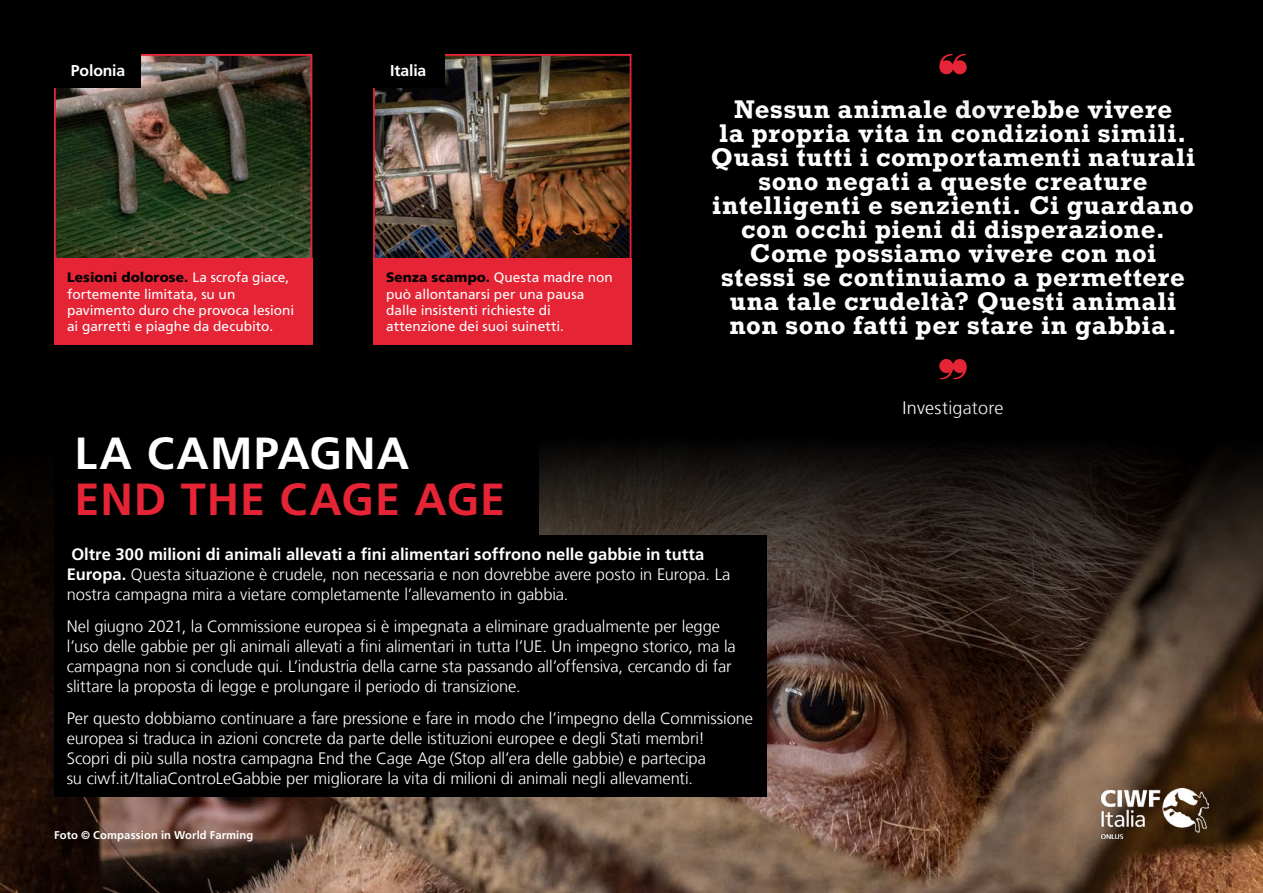
<style>
.page{position:relative;width:1263px;height:893px;background:#000}
.page>*{position:absolute;margin:0;border:0;box-sizing:border-box;transform-origin:0 0}
.t1{font:700 45px "Frutiger LT Com";letter-spacing:.02em;color:#e52435}
.t2{font:700 45px "Frutiger LT Com";letter-spacing:.025em;color:#fff}
.t3{font:700 24px/24px "Rockwell";letter-spacing:.03em;color:#fff;text-align:center}
.t4{font:300 18px "Frutiger LT Com";letter-spacing:.015em;color:#fff}
.t5{font:300 16.5px/19.8px "Frutiger LT Com";letter-spacing:-.005em;color:#fff}
.t6{font:700 15.75px "Frutiger LT Com";letter-spacing:-.01em;color:#fff}
.t7{font:13.65px/16.4px "Frutiger LT Com";color:#fff}
.t8{font:700 11.25px "Frutiger LT Com";letter-spacing:.01em;color:#fff}
.s1{font-weight:900;color:#000}
.s2{font-weight:700}
</style>
<div class="page">
<img style="left:0;top:448px;width:1263px;height:445px">
<img style="left:57px;top:57px;width:252px;height:201px">
<div style="left:54px;top:54px;width:258px;height:210px;border:2px solid #e52435"></div>
<div style="left:54px;top:258px;width:258px;height:86px;background:#e52435"></div>
<img style="left:376px;top:57px;width:252px;height:201px">
<div style="left:373px;top:54px;width:258px;height:231px;border:2px solid #e52435"></div>
<div style="left:373px;top:258px;width:258px;height:86px;background:#e52435"></div>
<div style="left:916px;top:32px;width:123px;height:418px;background:#000"></div>
<svg style="left:939px;top:54px;width:28px;height:20px"></svg>
<svg style="left:939px;top:359px;width:28px;height:20px"></svg>
<div style="left:54px;top:535px;width:712px;height:261px;background:#000"></div>
<div style="left:54px;top:831px;width:216px;height:28px;background:#000;opacity:.75"></div>
<div style="left:54px;top:54px;width:87px;height:33px;background:#000"></div>
<div style="left:373px;top:54px;width:71px;height:33px;background:#000"></div>
<div style="left:54px;top:414px;width:484px;height:121px;background:#000"></div>
<img style="left:1101px;top:788px;width:108px;height:51px">
<p class="t6" style="left:71px;top:62px;width:56px">Polonia</p>
<p class="t6" style="left:390px;top:62px;width:38px">Italia</p>
<p class="t7" style="left:67px;top:269px;width:229px"><span class="s1">Lesioni dolorose.</span> La scrofa giace, fortemente limitata, su un pavimento duro che provoca lesioni ai garretti e piaghe da decubito.</p>
<p class="t7" style="left:386px;top:269px;width:228px"><span class="s1">Senza scampo.</span> Questa madre non può allontanarsi per una pausa dalle insistenti richieste di attenzione dei suoi suinetti.</p>
<h1 class="t2" style="left:74px;top:426px;width:336px">LA CAMPAGNA</h1>
<h1 class="t1" style="left:74px;top:473px;width:432px">END THE CAGE AGE</h1>
<p class="t3" style="left:711px;top:97px;width:486px">Nessun animale dovrebbe vivere<br>la propria vita in condizioni simili.<br>Quasi tutti i comportamenti naturali sono negati a queste creature intelligenti e senzienti. Ci guardano con occhi pieni di disperazione.<br>Come possiamo vivere con noi stessi se continuiamo a permettere una tale crudeltà? Questi animali non sono fatti per stare in gabbia.</p>
<p class="t4" style="left:902px;top:397px;width:102px">Investigatore</p>
<p class="t5" style="left:67px;top:545px;width:665px"><span class="s2">Oltre 300 milioni di animali allevati a fini alimentari soffrono nelle gabbie in tutta<br>Europa.</span> Questa situazione è crudele, non necessaria e non dovrebbe avere posto in Europa. La nostra campagna mira a vietare completamente l’allevamento in gabbia.</p>
<p class="t5" style="left:67px;top:617px;width:670px">Nel giugno 2021, la Commissione europea si è impegnata a eliminare gradualmente per legge l’uso delle gabbie per gli animali allevati a fini alimentari in tutta l’UE. Un impegno storico, ma la campagna non si conclude qui. L’industria della carne sta passando all’offensiva, cercando di far slittare la proposta di legge e prolungare il periodo di transizione.</p>
<p class="t5" style="left:67px;top:709px;width:688px">Per questo dobbiamo continuare a fare pressione e fare in modo che l’impegno della Commissione europea si traduca in azioni concrete da parte delle istituzioni europee e degli Stati membri!<br>Scopri di più sulla nostra campagna End the Cage Age (Stop all’era delle gabbie) e partecipa<br>su ciwf.it/ItaliaControLeGabbie per migliorare la vita di milioni di animali negli allevamenti.</p>
<p class="t8" style="left:54px;top:828px;width:201px">Foto © Compassion in World Farming</p>
</div>
